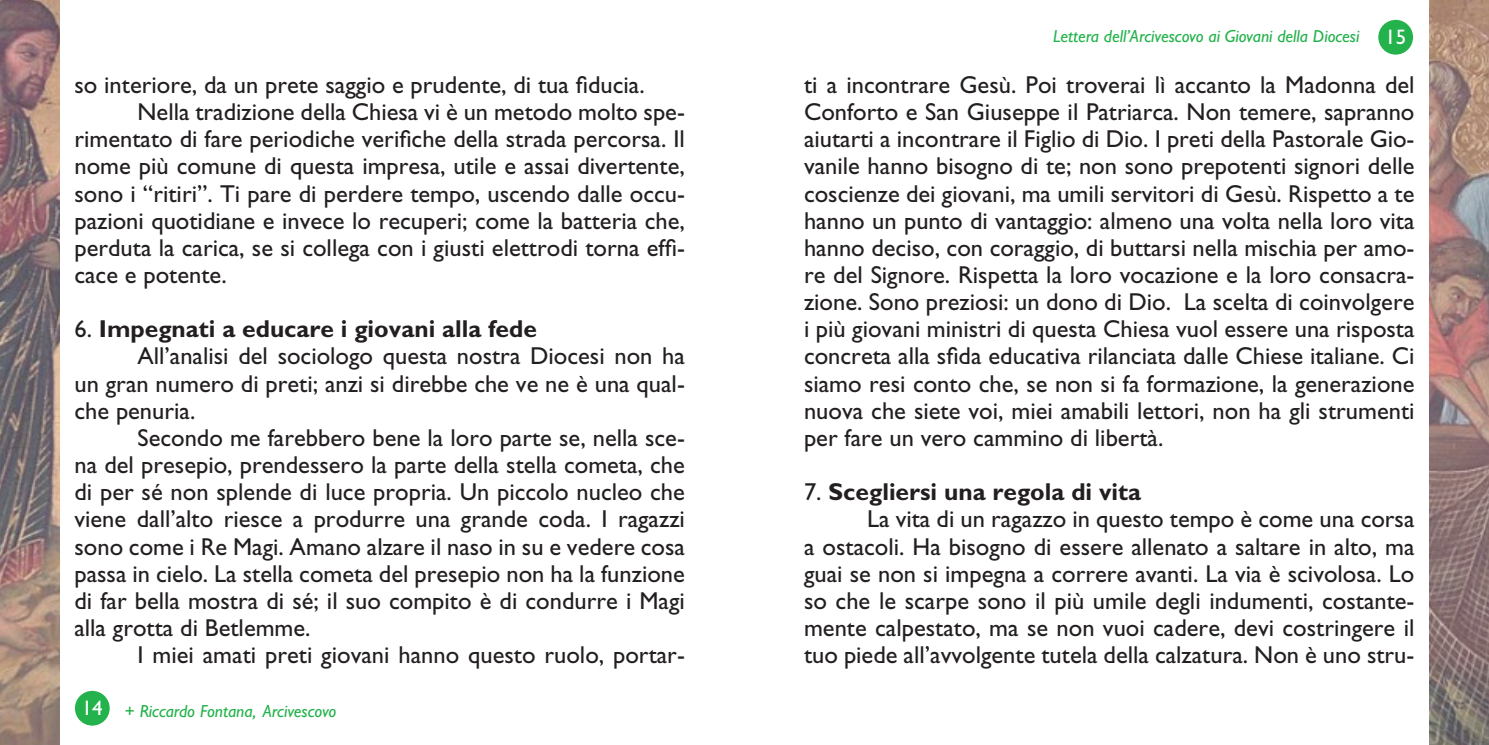
<style>
.page{position:relative;width:1489px;height:745px;background:#fff}
.page>*{position:absolute;margin:0;border:0;box-sizing:border-box;transform-origin:0 0}
.t1{font:24.5px/27.1px "Gill Sans";color:#231f20;text-align:justify}
.t2{font:700 24.5px "Gill Sans";color:#231f20}
.t3{font:21px "Gill Sans";color:#fff}
.t4{font:italic 17.5px "Gill Sans";color:#23b24b}
.s1{font-weight:400}
</style>
<div class="page">
<div style="left:75px;top:690px;width:35px;height:35px;background:#23b24b;border-radius:50%"></div>
<div style="left:1378px;top:20px;width:34px;height:35px;background:#23b24b;border-radius:50%"></div>
<img style="left:0;top:0;width:59px;height:744px">
<img style="left:1429px;top:0;width:59px;height:744px">
<p class="t1" style="left:74px;top:71px;width:572px">so interiore, da un prete saggio e prudente, di tua fiducia.</p>
<p class="t1" style="left:74px;top:98px;width:612px;text-indent:63px">Nella tradizione della Chiesa vi è un metodo molto spe&shy;rimentato di fare periodiche verifiche della strada percorsa. Il nome più comune di questa impresa, utile e assai divertente, sono i “ritiri”. Ti pare di perdere tempo, uscendo dalle occu&shy;pazioni quotidiane e invece lo recuperi; come la batteria che, perduta la carica, se si collega con i giusti elettrodi torna effi&shy;cace e potente.</p>
<p class="t2" style="left:74px;top:314px;width:464px"><span class="s1">6.</span> Impegnati a educare i giovani alla fede</p>
<p class="t1" style="left:74px;top:342px;width:612px;text-indent:63px">All’analisi del sociologo questa nostra Diocesi non ha un gran numero di preti; anzi si direbbe che ve ne è una qual&shy;che penuria.</p>
<p class="t1" style="left:74px;top:424px;width:612px;text-indent:63px">Secondo me farebbero bene la loro parte se, nella sce&shy;na del presepio, prendessero la parte della stella cometa, che di per sé non splende di luce propria. Un piccolo nucleo che viene dall’alto riesce a produrre una grande coda. I ragazzi sono come i Re Magi. Amano alzare il naso in su e vedere cosa passa in cielo. La stella cometa del presepio non ha la funzione di far bella mostra di sé; il suo compito è di condurre i Magi alla grotta di Betlemme.</p>
<p class="t1" style="left:137px;top:641px;width:549px">I miei amati preti giovani hanno questo ruolo, portar-</p>
<p class="t3" style="left:82px;top:695px;width:22px">14</p>
<p class="t4" style="left:125px;top:701px;width:213px">+ Riccardo Fontana, Arcivescovo</p>
<p class="t4" style="left:1053px;top:26px;width:307px">Lettera dell’Arcivescovo ai Giovani della Diocesi</p>
<p class="t3" style="left:1384px;top:25px;width:22px">15</p>
<p class="t1" style="left:804px;top:71px;width:612px">ti a incontrare Gesù. Poi troverai lì accanto la Madonna del Conforto e San Giuseppe il Patriarca. Non temere, sapranno aiutarti a incontrare il Figlio di Dio. I preti della Pastorale Gio&shy;vanile hanno bisogno di te; non sono prepotenti signori delle coscienze dei giovani, ma umili servitori di Gesù. Rispetto a te hanno un punto di vantaggio: almeno una volta nella loro vita hanno deciso, con coraggio, di buttarsi nella mischia per amo&shy;re del Signore. Rispetta la loro vocazione e la loro consacra&shy;zione. Sono preziosi: un dono di Dio. La scelta di coinvolgere i più giovani ministri di questa Chiesa vuol essere una risposta concreta alla sfida educativa rilanciata dalle Chiese italiane. Ci siamo resi conto che, se non si fa formazione, la generazione nuova che siete voi, miei amabili lettori, non ha gli strumenti per fare un vero cammino di libertà.</p>
<p class="t2" style="left:804px;top:477px;width:338px"><span class="s1">7.</span> Scegliersi una regola di vita</p>
<p class="t1" style="left:804px;top:505px;width:612px;text-indent:63px">La vita di un ragazzo in questo tempo è come una corsa a ostacoli. Ha bisogno di essere allenato a saltare in alto, ma guai se non si impegna a correre avanti. La via è scivolosa. Lo so che le scarpe sono il più umile degli indumenti, costante&shy;mente calpestato, ma se non vuoi cadere, devi costringere il tuo piede all’avvolgente tutela della calzatura. Non è uno stru-</p>
</div>
